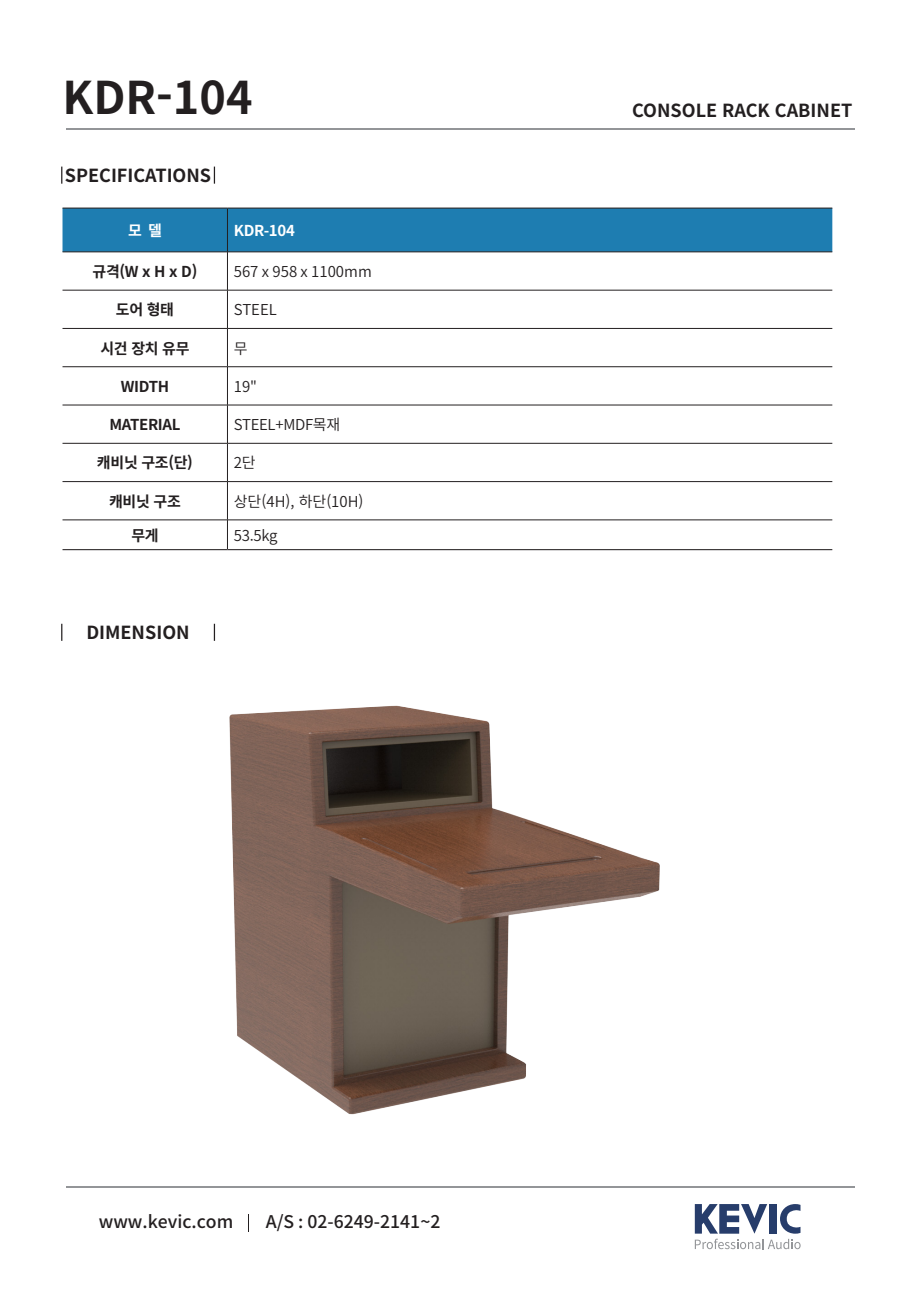
<style>
.page{position:relative;width:919px;height:1289px;background:#fff}
.page>*{position:absolute;margin:0;border:0;box-sizing:border-box;transform-origin:0 0}
.t1{font:700 45px "Noto Sans CJ Kkr";color:#231f20}
.t2{font:700 18px "Noto Sans CJ Kkr";color:#231f20}
.t3{font:500 17.4px "Noto Sans CJ Kkr";color:#231f20}
.t4{font:700 15px "Noto Sans CJ Kkr";letter-spacing:-.02em;color:#231f20}
.t5{font:600 15px "Noto Sans CJ Kkr";color:#231f20}
.t6{font:600 15px "Noto Sans CJ Kkr";letter-spacing:-.02em;color:#231f20}
.t7{font:700 15px "Noto Sans CJ Kkr";letter-spacing:-.02em;color:#fff}
</style>
<div class="page">
<svg style="left:694px;top:1204px;width:106px;height:45px"></svg>
<svg style="left:248px;top:1214px;width:1px;height:17px"></svg>
<hr style="left:66px;top:128px;width:788px;height:2px;background:#939598">
<hr style="left:66px;top:1186px;width:788px;height:2px;background:#939598">
<img style="left:229px;top:705px;width:431px;height:410px">
<div style="left:62px;top:209px;width:770px;height:42px;background:#1e7db1"></div>
<hr style="left:227px;top:209px;width:1px;height:43px;background:#231f20">
<hr style="left:62px;top:251px;width:165px;height:1px;background:#231f20">
<hr style="left:227px;top:251px;width:605px;height:1px;background:#231f20">
<hr style="left:227px;top:252px;width:1px;height:38px;background:#231f20">
<hr style="left:62px;top:290px;width:165px;height:1px;background:#231f20">
<hr style="left:227px;top:290px;width:605px;height:1px;background:#231f20">
<hr style="left:227px;top:290px;width:1px;height:38px;background:#231f20">
<hr style="left:62px;top:328px;width:165px;height:1px;background:#231f20">
<hr style="left:227px;top:328px;width:605px;height:1px;background:#231f20">
<hr style="left:227px;top:329px;width:1px;height:37px;background:#231f20">
<hr style="left:62px;top:366px;width:165px;height:1px;background:#231f20">
<hr style="left:227px;top:366px;width:605px;height:1px;background:#231f20">
<hr style="left:227px;top:367px;width:1px;height:38px;background:#231f20">
<hr style="left:62px;top:405px;width:165px;height:1px;background:#231f20">
<hr style="left:227px;top:405px;width:605px;height:1px;background:#231f20">
<hr style="left:227px;top:405px;width:1px;height:38px;background:#231f20">
<hr style="left:62px;top:443px;width:165px;height:1px;background:#231f20">
<hr style="left:227px;top:443px;width:605px;height:1px;background:#231f20">
<hr style="left:227px;top:443px;width:1px;height:38px;background:#231f20">
<hr style="left:62px;top:481px;width:165px;height:1px;background:#231f20">
<hr style="left:227px;top:481px;width:605px;height:1px;background:#231f20">
<hr style="left:227px;top:482px;width:1px;height:37px;background:#231f20">
<hr style="left:62px;top:519px;width:165px;height:1px;background:#231f20">
<hr style="left:227px;top:519px;width:605px;height:1px;background:#231f20">
<svg style="left:227px;top:520px;width:1px;height:29px"></svg>
<hr style="left:62px;top:207px;width:165px;height:2px;background:#231f20">
<hr style="left:227px;top:207px;width:605px;height:2px;background:#231f20">
<hr style="left:62px;top:549px;width:165px;height:1px;background:#231f20">
<hr style="left:227px;top:549px;width:605px;height:1px;background:#231f20">
<svg style="left:61px;top:167px;width:1px;height:17px"></svg>
<svg style="left:214px;top:167px;width:1px;height:17px"></svg>
<svg style="left:61px;top:623px;width:1px;height:18px"></svg>
<svg style="left:214px;top:623px;width:1px;height:18px"></svg>
<h1 class="t1" style="left:62px;top:72px;width:191px">KDR-104</h1>
<p class="t2" style="left:65px;top:165px;width:148px">SPECIFICATIONS</p>
<p class="t7" style="left:128px;top:222px;width:35px">모 델</p>
<p class="t7" style="left:234px;top:222px;width:62px">KDR-104</p>
<p class="t4" style="left:93px;top:263px;width:106px">규격(W x H x D)</p>
<p class="t5" style="left:234px;top:263px;width:139px">567 x 958 x 1100mm</p>
<p class="t4" style="left:116px;top:301px;width:60px">도어 형태</p>
<p class="t5" style="left:234px;top:301px;width:45px">STEEL</p>
<p class="t4" style="left:100px;top:339px;width:91px">시건 장치 유무</p>
<p class="t5" style="left:234px;top:339px;width:15px">무</p>
<p class="t4" style="left:121px;top:378px;width:50px">WIDTH</p>
<p class="t5" style="left:234px;top:378px;width:25px">19"</p>
<p class="t4" style="left:109px;top:416px;width:73px">MATERIAL</p>
<p class="t6" style="left:234px;top:416px;width:108px">STEEL+MDF목재</p>
<p class="t4" style="left:97px;top:454px;width:97px">캐비닛 구조(단)</p>
<p class="t5" style="left:234px;top:454px;width:23px">2단</p>
<p class="t4" style="left:109px;top:493px;width:73px">캐비닛 구조</p>
<p class="t5" style="left:234px;top:492px;width:131px">상단(4H), 하단(10H)</p>
<p class="t4" style="left:131px;top:527px;width:29px">무게</p>
<p class="t5" style="left:234px;top:527px;width:45px">53.5kg</p>
<p class="t2" style="left:86px;top:622px;width:105px">DIMENSION</p>
<p class="t2" style="left:632px;top:100px;width:222px">CONSOLE RACK CABINET</p>
<p class="t3" style="left:99px;top:1211px;width:136px">www.kevic.com</p>
<p class="t3" style="left:266px;top:1211px;width:176px">A/S : 02-6249-2141~2</p>
</div>
